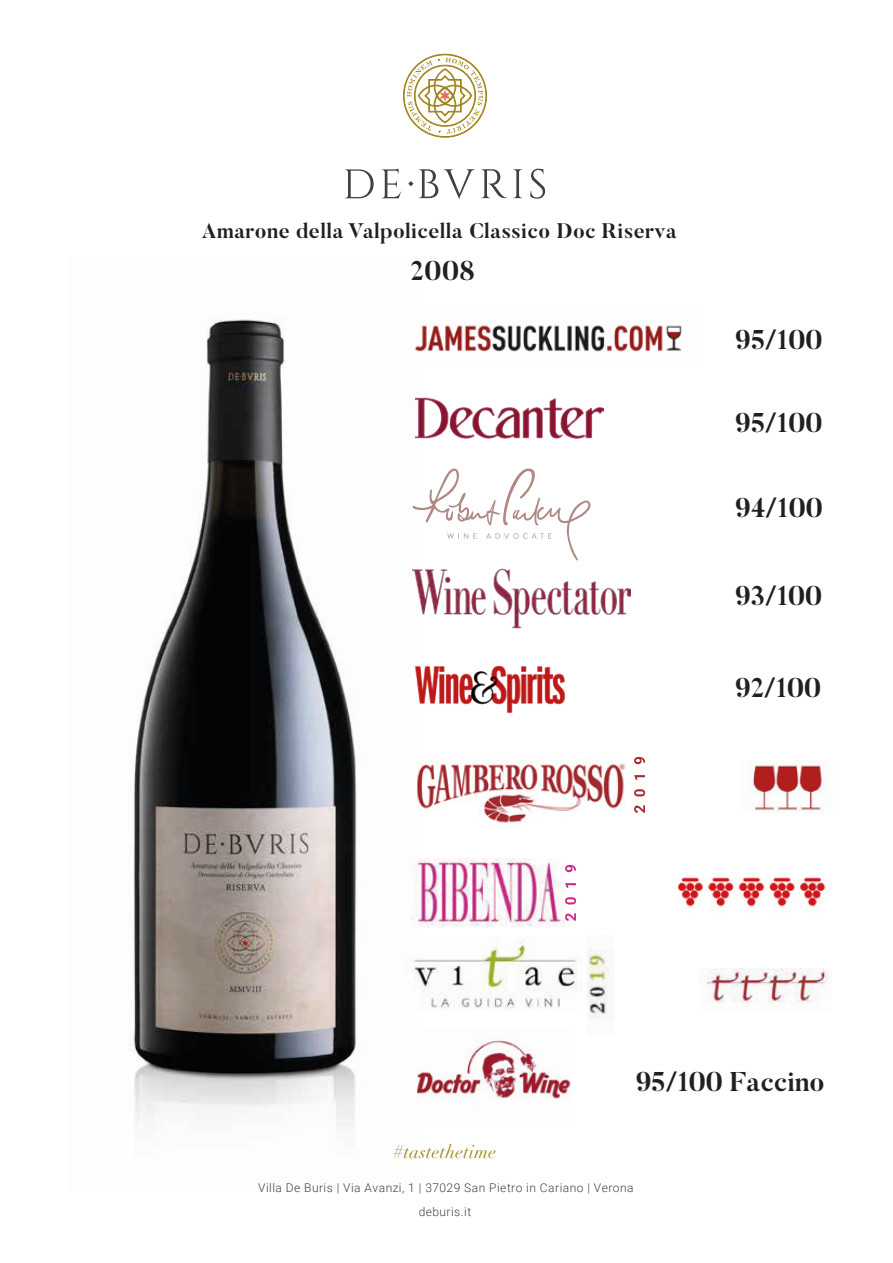
<style>
.page{position:relative;width:893px;height:1263px;background:#fff}
.page>*{position:absolute;margin:0;border:0;box-sizing:border-box;transform-origin:0 0}
.t1{font:700 27px "Butler";color:#231f20}
.t2{font:700 21px "Butler";letter-spacing:.02em;color:#231f20}
.t3{font:italic 18px "Didot";letter-spacing:.02em;color:#9e8114}
.t4{font:300 12px "Roboto";letter-spacing:.04em;color:#414043}
</style>
<div class="page">
<img style="left:417px;top:1040px;width:154px;height:59px">
<img style="left:417px;top:760px;width:209px;height:63px">
<svg style="left:634px;top:805px;width:11px;height:8px"></svg>
<svg style="left:634px;top:789px;width:11px;height:7px"></svg>
<svg style="left:634px;top:775px;width:11px;height:5px"></svg>
<svg style="left:634px;top:757px;width:11px;height:7px"></svg>
<img style="left:130px;top:319px;width:286px;height:807px">
<svg style="left:382px;top:169px;width:19px;height:29px"></svg>
<svg style="left:345px;top:169px;width:29px;height:29px"></svg>
<svg style="left:419px;top:169px;width:56px;height:30px"></svg>
<svg style="left:481px;top:169px;width:26px;height:29px"></svg>
<svg style="left:513px;top:169px;width:9px;height:29px"></svg>
<svg style="left:530px;top:169px;width:15px;height:30px"></svg>
<svg style="left:408px;top:181px;width:5px;height:5px"></svg>
<svg style="left:403px;top:53px;width:84px;height:85px"></svg>
<img style="left:752px;top:765px;width:72px;height:47px">
<img style="left:677px;top:877px;width:149px;height:34px">
<img style="left:411px;top:858px;width:157px;height:69px">
<svg style="left:565px;top:913px;width:11px;height:8px"></svg>
<svg style="left:565px;top:897px;width:11px;height:7px"></svg>
<svg style="left:565px;top:883px;width:11px;height:5px"></svg>
<svg style="left:565px;top:865px;width:11px;height:7px"></svg>
<img style="left:699px;top:969px;width:133px;height:34px">
<img style="left:587px;top:949px;width:20px;height:70px">
<img style="left:388px;top:937px;width:189px;height:74px">
<img style="left:416px;top:397px;width:187px;height:42px">
<img style="left:415px;top:664px;width:151px;height:50px">
<img style="left:413px;top:565px;width:217px;height:65px">
<img style="left:403px;top:319px;width:279px;height:46px">
<svg style="left:411px;top:467px;width:180px;height:94px"></svg>
<h2 class="t2" style="left:202px;top:218px;width:477px">Amarone della Valpolicella Classico Doc Riserva</h2>
<h1 class="t1" style="left:411px;top:253px;width:66px">2008</h1>
<h1 class="t1" style="left:735px;top:323px;width:89px">95/100</h1>
<h1 class="t1" style="left:735px;top:405px;width:89px">95/100</h1>
<h1 class="t1" style="left:735px;top:490px;width:89px">94/100</h1>
<h1 class="t1" style="left:735px;top:578px;width:88px">93/100</h1>
<h1 class="t1" style="left:735px;top:671px;width:87px">92/100</h1>
<h3 class="t3" style="left:393px;top:1140px;width:104px">#tastethetime</h3>
<h1 class="t1" style="left:636px;top:1064px;width:190px">95/100 Faccino</h1>
<p class="t4" style="left:258px;top:1179px;width:377px">Villa De Buris | Via Avanzi, 1 | 37029 San Pietro in Cariano | Verona</p>
<p class="t4" style="left:419px;top:1203px;width:54px">deburis.it</p>
</div>
